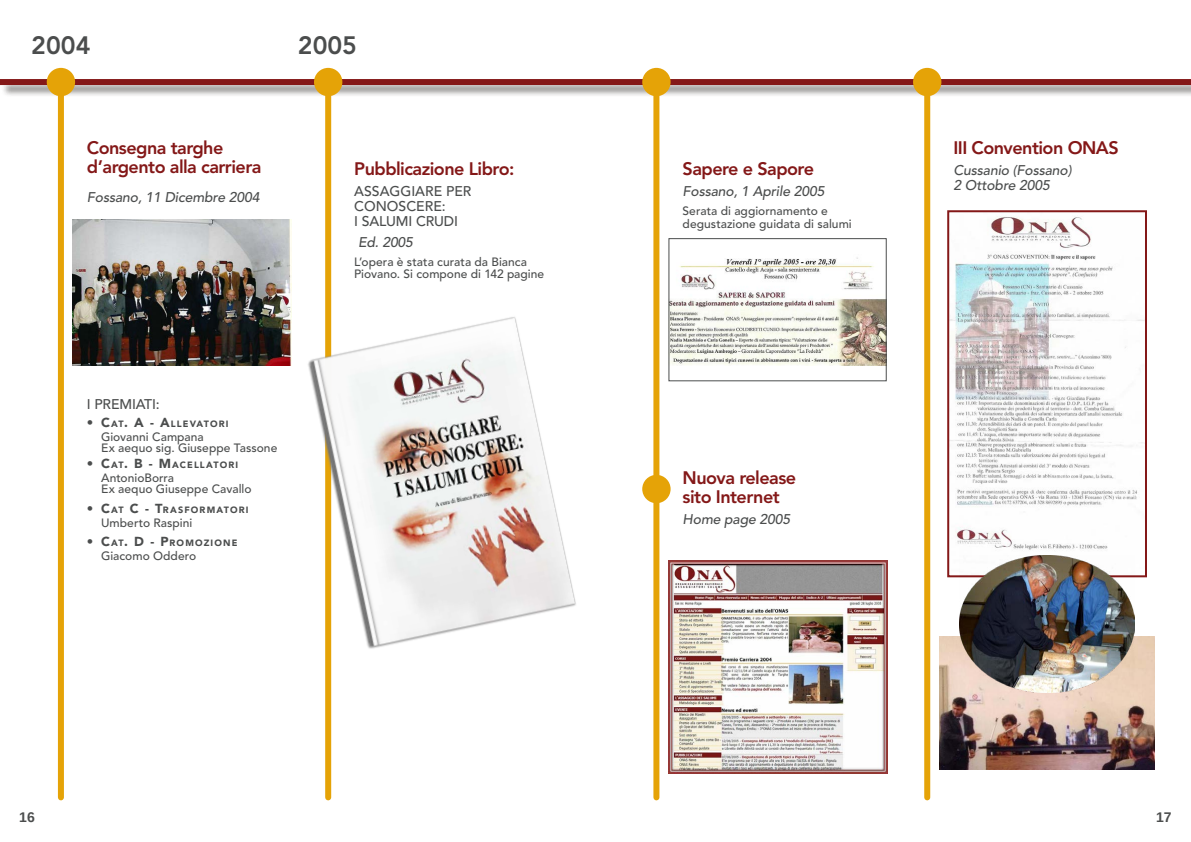
<style>
.page{position:relative;width:1191px;height:842px;background:#fff}
.page>*{position:absolute;margin:0;border:0;box-sizing:border-box;transform-origin:0 0}
.t1{font:800 25px "Avenir LT Std";color:#4b4d4d}
.t2{font:800 18px/19px "Avenir LT Std";letter-spacing:-.03em;color:#841818}
.t3{font:italic 500 14px/15px "Avenir LT Std";letter-spacing:-.01em;color:#4b4d4d}
.t4{font:500 14px/15px "Avenir LT Std";color:#4b4d4d}
.t5{font:700 14px "Arimo";color:#4b4d4d}
.t6{font:500 12px/11px "Avenir LT Std";letter-spacing:.005em;color:#4b4d4d}
.t7{font:900 9.1px "Avenir LT Std";letter-spacing:.12em;color:#4b4d4d}
.s1{font-size:13px}
</style>
<div class="page">
<div style="left:1px;top:80px;width:1190px;height:18px;background:#6c6a68;opacity:.75"></div>
<div style="left:0;top:79px;width:1191px;height:6px;background:#841818"></div>
<div style="left:58px;top:85px;width:6px;height:712px;background:#e5a307"></div>
<div style="left:47px;top:68px;width:28px;height:28px;background:#e5a307;border-radius:50%"></div>
<div style="left:325px;top:85px;width:6px;height:712px;background:#e5a307"></div>
<div style="left:314px;top:68px;width:28px;height:28px;background:#e5a307;border-radius:50%"></div>
<div style="left:653px;top:85px;width:6px;height:712px;background:#e5a307"></div>
<div style="left:642px;top:68px;width:28px;height:28px;background:#e5a307;border-radius:50%"></div>
<div style="left:924px;top:85px;width:6px;height:712px;background:#e5a307"></div>
<div style="left:913px;top:68px;width:28px;height:28px;background:#e5a307;border-radius:50%"></div>
<img style="left:73px;top:220px;width:219px;height:146px">
<img style="left:308px;top:307px;width:268px;height:351px">
<img style="left:668px;top:561px;width:219px;height:212px">
<img style="left:670px;top:257px;width:214px;height:108px">
<div style="left:668px;top:238px;width:218px;height:143px;border:1px solid #4b4d4d"></div>
<img style="left:950px;top:216px;width:194px;height:340px">
<div style="left:947px;top:210px;width:200px;height:367px;border:2px solid #841818"></div>
<img style="left:939px;top:636px;width:216px;height:133px">
<img style="left:959px;top:556px;width:175px;height:136px">
<div style="left:642px;top:475px;width:28px;height:28px;background:#e5a307;border-radius:50%"></div>
<h1 class="t1" style="left:31px;top:30px;width:61px">2004</h1>
<h2 class="t2" style="left:87px;top:138px;width:176px">Consegna targhe d’argento alla carriera</h2>
<p class="t3" style="left:87px;top:190px;width:174px">Fossano, 11 Dicembre 2004</p>
<h1 class="t1" style="left:298px;top:30px;width:61px">2005</h1>
<h2 class="t2" style="left:354px;top:160px;width:162px">Pubblicazione Libro:</h2>
<p class="t4" style="left:354px;top:184px;width:119px">ASSAGGIARE PER<br>CONOSCERE:<br>I SALUMI CRUDI</p>
<p class="t3" style="left:358px;top:235px;width:57px">Ed. 2005</p>
<p class="t6" style="left:354px;top:256px;width:191px;line-height:12.5px">L’opera è stata curata da Bianca<br>Piovano. Si compone di 142 pagine</p>
<p class="t4" style="left:87px;top:397px;width:74px">I PREMIATI:</p>
<p class="t7" style="left:87px;top:418px;width:142px"><span class="s1">• C</span>AT<span class="s1">. A - A</span>LLEVATORI</p>
<p class="t6" style="left:101px;top:431px;width:178px">Giovanni Campana<br>Ex aequo sig. Giuseppe Tassone</p>
<p class="t7" style="left:87px;top:460px;width:152px"><span class="s1">• C</span>AT<span class="s1">. B - M</span> ACELLATORI</p>
<p class="t6" style="left:101px;top:473px;width:152px">AntonioBorra<br>Ex aequo Giuseppe Cavallo</p>
<p class="t7" style="left:87px;top:504px;width:162px"><span class="s1">• C</span>AT <span class="s1">C - T</span>RASFORMATORI</p>
<p class="t6" style="left:101px;top:517px;width:93px">Umberto Raspini</p>
<p class="t7" style="left:87px;top:537px;width:152px"><span class="s1">• C</span>AT<span class="s1">. D - P</span>ROMOZIONE</p>
<p class="t6" style="left:101px;top:551px;width:97px">Giacomo Oddero</p>
<h2 class="t2" style="left:682px;top:160px;width:133px">Sapere e Sapore</h2>
<p class="t3" style="left:682px;top:184px;width:143px">Fossano, 1 Aprile 2005</p>
<p class="t6" style="left:682px;top:205px;width:171px;line-height:12.5px">Serata di aggiornamento e degustazione guidata di salumi</p>
<h2 class="t2" style="left:682px;top:469px;width:115px">Nuova release sito Internet</h2>
<p class="t3" style="left:682px;top:512px;width:109px">Home page 2005</p>
<h2 class="t2" style="left:953px;top:138px;width:167px">III Convention ONAS</h2>
<p class="t3" style="left:953px;top:163px;width:120px">Cussanio (Fossano)<br>2 Ottobre 2005</p>
<p class="t5" style="left:19px;top:808px;width:17px">16</p>
<p class="t5" style="left:1156px;top:808px;width:17px">17</p>
</div>
